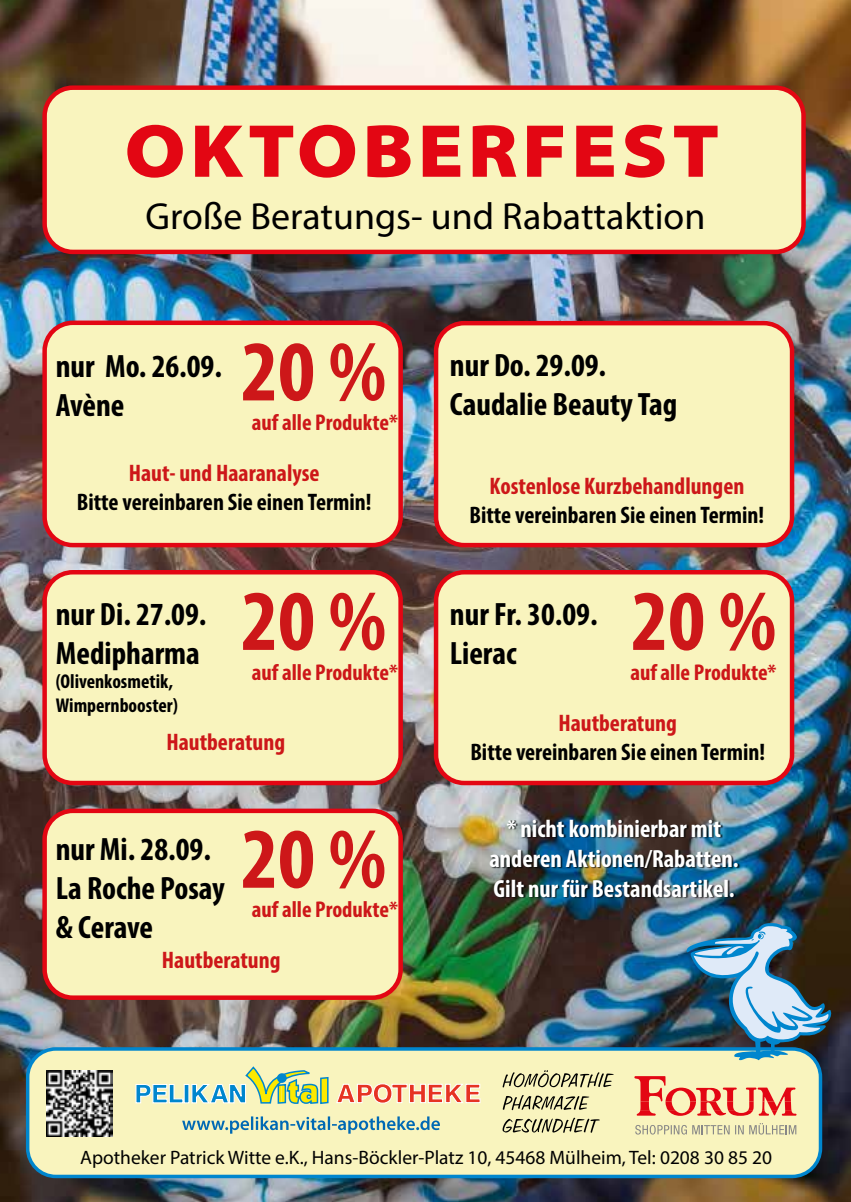
<style>
.page{position:relative;width:851px;height:1202px;background:#fff}
.page>*{position:absolute;margin:0;border:0;box-sizing:border-box;transform-origin:0 0}
.t1{font:700 condensed 86.8px "Myriad Pro";color:#cd1719}
.t2{font:900 semi-expanded 75.8px "Myriad Pro";letter-spacing:.06em;color:#e30613}
.t3{font:37.8px "Myriad Pro";color:#000}
.t4{font:700 condensed 32.4px/38.8px "Myriad Pro";color:#000}
.t5{font:700 condensed 25px/30px "Myriad Pro";color:#fff;text-align:center}
.t6{font:700 condensed 24px "Myriad Pro";color:#000}
.t7{font:700 condensed 24px "Myriad Pro";color:#cd1719}
.t8{font:700 condensed 23px "Myriad Pro";color:#cd1719}
.t9{font:700 condensed 20px/24px "Myriad Pro";color:#000}
.t10{font:19.4px "Myriad Pro";color:#000}
</style>
<div class="page">
<img style="left:0;top:0;width:850px;height:1202px">
<div style="left:28px;top:1049px;width:792px;height:127px;background:#f9f4be;border-radius:28px"></div>
<div style="left:26px;top:1047px;width:796px;height:131px;border:3px solid #0086ce;border-radius:28px"></div>
<div style="left:45px;top:323px;width:355px;height:222px;background:#f9f4be;border-radius:28px"></div>
<div style="left:42px;top:321px;width:361px;height:226px;border:4px solid #e30613;border-radius:28px"></div>
<div style="left:45px;top:572px;width:355px;height:211px;background:#f9f4be;border-radius:28px"></div>
<div style="left:42px;top:570px;width:361px;height:215px;border:4px solid #e30613;border-radius:28px"></div>
<div style="left:45px;top:811px;width:355px;height:187px;background:#f9f4be;border-radius:28px"></div>
<div style="left:42px;top:809px;width:361px;height:191px;border:4px solid #e30613;border-radius:28px"></div>
<div style="left:436px;top:323px;width:355px;height:222px;background:#f9f4be;border-radius:28px"></div>
<div style="left:434px;top:321px;width:360px;height:226px;border:4px solid #e30613;border-radius:28px"></div>
<div style="left:436px;top:572px;width:355px;height:211px;background:#f9f4be;border-radius:28px"></div>
<div style="left:434px;top:570px;width:360px;height:215px;border:4px solid #e30613;border-radius:28px"></div>
<div style="left:45px;top:88px;width:758px;height:164px;background:#f9f4be;border-radius:28px"></div>
<div style="left:42px;top:85px;width:763px;height:169px;border:4px solid #e30613;border-radius:28px"></div>
<img style="left:686px;top:923px;width:145px;height:137px">
<svg style="left:502px;top:1070px;width:111px;height:17px"></svg>
<svg style="left:502px;top:1095px;width:97px;height:38px"></svg>
<img style="left:47px;top:1070px;width:66px;height:66px">
<svg style="left:182px;top:1116px;width:258px;height:18px"></svg>
<svg style="left:336px;top:1083px;width:145px;height:21px"></svg>
<svg style="left:135px;top:1066px;width:194px;height:38px"></svg>
<div style="left:277px;top:1073px;width:9px;height:10px;background:#0086ce;border-radius:50%"></div>
<svg style="left:634px;top:1076px;width:162px;height:40px"></svg>
<svg style="left:635px;top:1125px;width:51px;height:9px"></svg>
<svg style="left:692px;top:1125px;width:37px;height:9px"></svg>
<svg style="left:735px;top:1125px;width:8px;height:9px"></svg>
<svg style="left:749px;top:1123px;width:47px;height:11px"></svg>
<div style="left:490px;top:820px;width:250px;height:79px;background:#000;opacity:.75"></div>
<h2 class="t2" style="left:124px;top:100px;width:596px">OKTOBERFEST</h2>
<p class="t3" style="left:145px;top:193px;width:561px">Große Beratungs- und Rabattaktion</p>
<p class="t4" style="left:56px;top:346px;width:168px">nur Mo. 26.09.<br>Avène</p>
<h1 class="t1" style="left:241px;top:317px;width:146px">20 %</h1>
<p class="t8" style="left:252px;top:408px;width:147px">auf alle Produkte*</p>
<p class="t7" style="left:129px;top:458px;width:192px">Haut- und Haaranalyse</p>
<p class="t6" style="left:77px;top:487px;width:296px">Bitte vereinbaren Sie einen Termin!</p>
<p class="t4" style="left:450px;top:345px;width:229px">nur Do. 29.09.<br>Caudalie Beauty Tag</p>
<p class="t7" style="left:489px;top:471px;width:256px">Kostenlose Kurzbehandlungen</p>
<p class="t6" style="left:469px;top:500px;width:296px">Bitte vereinbaren Sie einen Termin!</p>
<h1 class="t1" style="left:241px;top:567px;width:146px">20 %</h1>
<h1 class="t1" style="left:631px;top:567px;width:146px">20 %</h1>
<p class="t4" style="left:56px;top:594px;width:152px">nur Di. 27.09.<br>Medipharma</p>
<p class="t9" style="left:56px;top:669px;width:124px">(Olivenkosmetik,<br>Wimpernbooster)</p>
<p class="t4" style="left:450px;top:594px;width:149px">nur Fr. 30.09.<br>Lierac</p>
<p class="t8" style="left:252px;top:658px;width:147px">auf alle Produkte*</p>
<p class="t8" style="left:630px;top:658px;width:147px">auf alle Produkte*</p>
<p class="t7" style="left:558px;top:708px;width:120px">Hautberatung</p>
<p class="t6" style="left:470px;top:737px;width:296px">Bitte vereinbaren Sie einen Termin!</p>
<p class="t7" style="left:166px;top:727px;width:120px">Hautberatung</p>
<p class="t4" style="left:56px;top:829px;width:170px">nur Mi. 28.09.<br>La Roche Posay &amp; Cerave</p>
<h1 class="t1" style="left:241px;top:805px;width:146px">20 %</h1>
<p class="t8" style="left:252px;top:895px;width:147px">auf alle Produkte*</p>
<p class="t7" style="left:162px;top:945px;width:120px">Hautberatung</p>
<p class="t5" style="left:489px;top:813px;width:251px">* nicht kombinierbar mit anderen Aktionen/Rabatten.<br>Gilt nur für Bestandsartikel.</p>
<p class="t10" style="left:80px;top:1146px;width:693px">Apotheker Patrick Witte e.K., Hans-Böckler-Platz 10, 45468 Mülheim, Tel: 0208 30 85 20</p>
</div>
